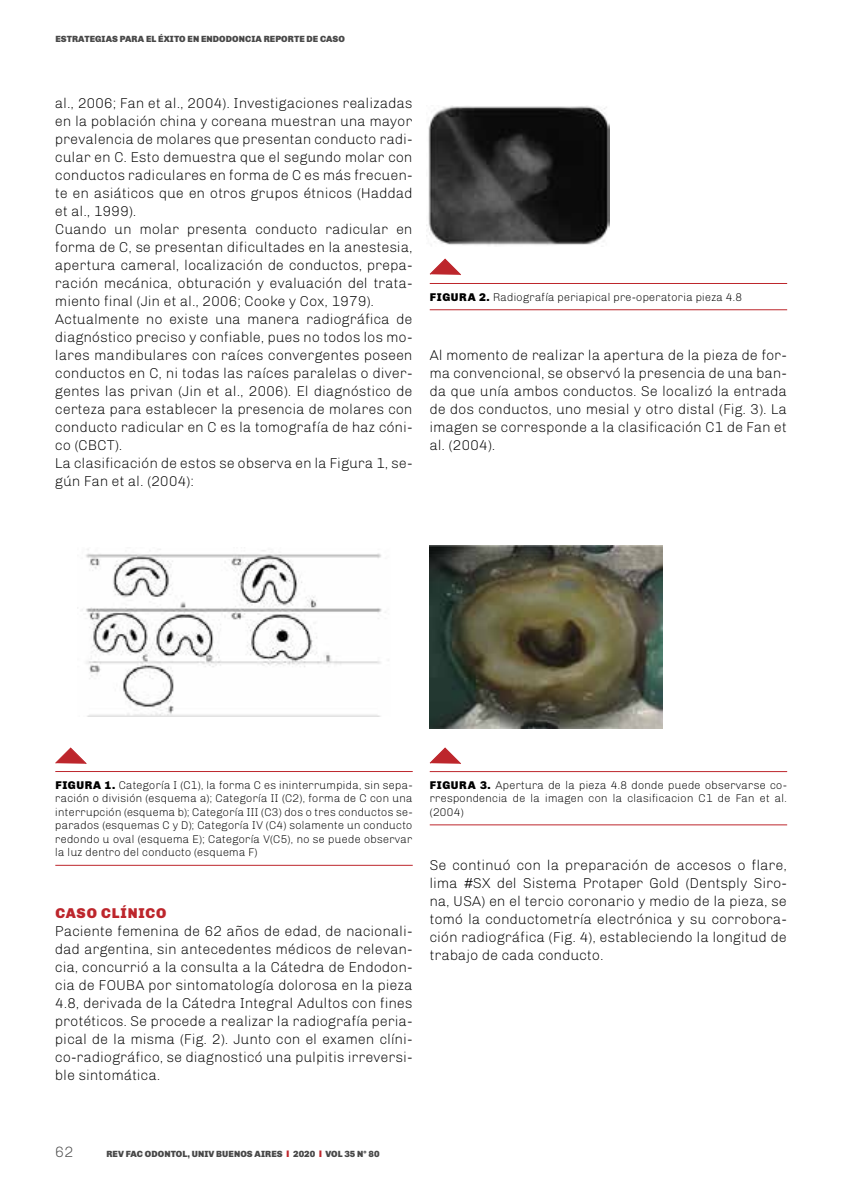
<style>
.page{position:relative;width:851px;height:1191px;background:#fff}
.page>*{position:absolute;margin:0;border:0;box-sizing:border-box;transform-origin:0 0}
.t1{font:300 15px "Chivo";color:#484848}
.t2{font:300 14.25px/18px "Chivo";color:#000;text-align:justify}
.t3{font:900 14.25px "Chivo";letter-spacing:.06em;color:#bd262c}
.t4{font:300 11.25px/13.5px "Chivo";color:#000;text-align:justify}
.t5{font:900 9px "Chivo";letter-spacing:.01em;color:#484848}
.s1{font-weight:900}
.s2{font-family:"Arial";color:#bd262c}
</style>
<div class="page">
<img style="left:428px;top:106px;width:181px;height:139px">
<img style="left:429px;top:545px;width:233px;height:183px">
<img style="left:77px;top:549px;width:312px;height:167px">
<hr style="left:55px;top:771px;width:357px;height:1px;background:#bd262c">
<hr style="left:55px;top:865px;width:357px;height:1px;background:#bd262c">
<svg style="left:55px;top:747px;width:32px;height:17px"></svg>
<svg style="left:429px;top:258px;width:32px;height:18px"></svg>
<svg style="left:429px;top:747px;width:32px;height:17px"></svg>
<hr style="left:429px;top:283px;width:358px;height:1px;background:#bd262c">
<hr style="left:429px;top:309px;width:358px;height:1px;background:#bd262c">
<hr style="left:429px;top:771px;width:358px;height:1px;background:#bd262c">
<hr style="left:429px;top:824px;width:358px;height:1px;background:#bd262c">
<p class="t5" style="left:55px;top:34px;width:291px">ESTRATEGIAS PARA EL ÉXITO EN ENDODONCIA REPORTE DE CASO</p>
<p class="t2" style="left:55px;top:94px;width:359px;text-align:left">al., 2006; Fan et al., 2004). Investigaciones realizadas en la población china y coreana muestran una mayor prevalencia de molares que presentan conducto radi&shy;cular en C. Esto demuestra que el segundo molar con conductos radiculares en forma de C es más frecuen&shy;te en asiáticos que en otros grupos étnicos (Haddad et al., 1999).<br>Cuando un molar presenta conducto radicular en forma de C, se presentan dificultades en la anestesia, apertura cameral, localización de conductos, prepa&shy;ración mecánica, obturación y evaluación del trata&shy;miento final (Jin et al., 2006; Cooke y Cox, 1979).<br>Actualmente no existe una manera radiográfica de diagnóstico preciso y confiable, pues no todos los mo&shy;lares mandibulares con raíces convergentes poseen conductos en C, ni todas las raíces paralelas o diver&shy;gentes las privan (Jin et al., 2006). El diagnóstico de certeza para establecer la presencia de molares con conducto radicular en C es la tomografía de haz cóni&shy;co (CBCT).<br>La clasificación de estos se observa en la Figura 1, se&shy;gún Fan et al. (2004):</p>
<p class="t4" style="left:430px;top:290px;width:314px"><span class="s1">FIGURA 2.</span> Radiografía periapical pre-operatoria pieza 4.8</p>
<p class="t2" style="left:429px;top:346px;width:359px">Al momento de realizar la apertura de la pieza de for&shy;ma convencional, se observó la presencia de una ban&shy;da que unía ambos conductos. Se localizó la entrada de dos conductos, uno mesial y otro distal (Fig. 3). La imagen se corresponde a la clasificación C1 de Fan et al. (2004).</p>
<p class="t4" style="left:55px;top:778px;width:359px"><span class="s1">FIGURA 1.</span> Categoría I (C1), la forma C es ininterrumpida, sin sepa&shy;ración o división (esquema a); Categoría II (C2), forma de C con una interrupción (esquema b); Categoría III (C3) dos o tres conductos se&shy;parados (esquemas C y D); Categoría IV (C4) solamente un conducto redondo u oval (esquema E); Categoría V(C5), no se puede observar la luz dentro del conducto (esquema F)</p>
<p class="t3" style="left:55px;top:905px;width:112px">CASO CLÍNICO</p>
<p class="t2" style="left:55px;top:922px;width:359px">Paciente femenina de 62 años de edad, de nacionali&shy;dad argentina, sin antecedentes médicos de relevan&shy;cia, concurrió a la consulta a la Cátedra de Endodon&shy;cia de FOUBA por sintomatología dolorosa en la pieza 4.8, derivada de la Cátedra Integral Adultos con fines protéticos. Se procede a realizar la radiografía peria&shy;pical de la misma (Fig. 2). Junto con el examen clíni&shy;co-radiográfico, se diagnosticó una pulpitis irreversi&shy;ble sintomática.</p>
<p class="t4" style="left:429px;top:778px;width:359px"><span class="s1">FIGURA 3.</span> Apertura de la pieza 4.8 donde puede observarse co&shy;rrespondencia de la imagen con la clasificacion C1 de Fan et al. (2004)</p>
<p class="t2" style="left:429px;top:856px;width:359px">Se continuó con la preparación de accesos o flare, lima #SX del Sistema Protaper Gold (Dentsply Siro&shy;na, USA) en el tercio coronario y medio de la pieza, se tomó la conductometría electrónica y su corrobora&shy;ción radiográfica (Fig. 4), estableciendo la longitud de trabajo de cada conducto.</p>
<p class="t1" style="left:55px;top:1143px;width:20px">62</p>
<p class="t5" style="left:106px;top:1148px;width:275px">REV FAC ODONTOL, UNIV BUENOS AIRES <span class="s2">I</span> 2020 <span class="s2">I</span> VOL 35 N° 80</p>
</div>
